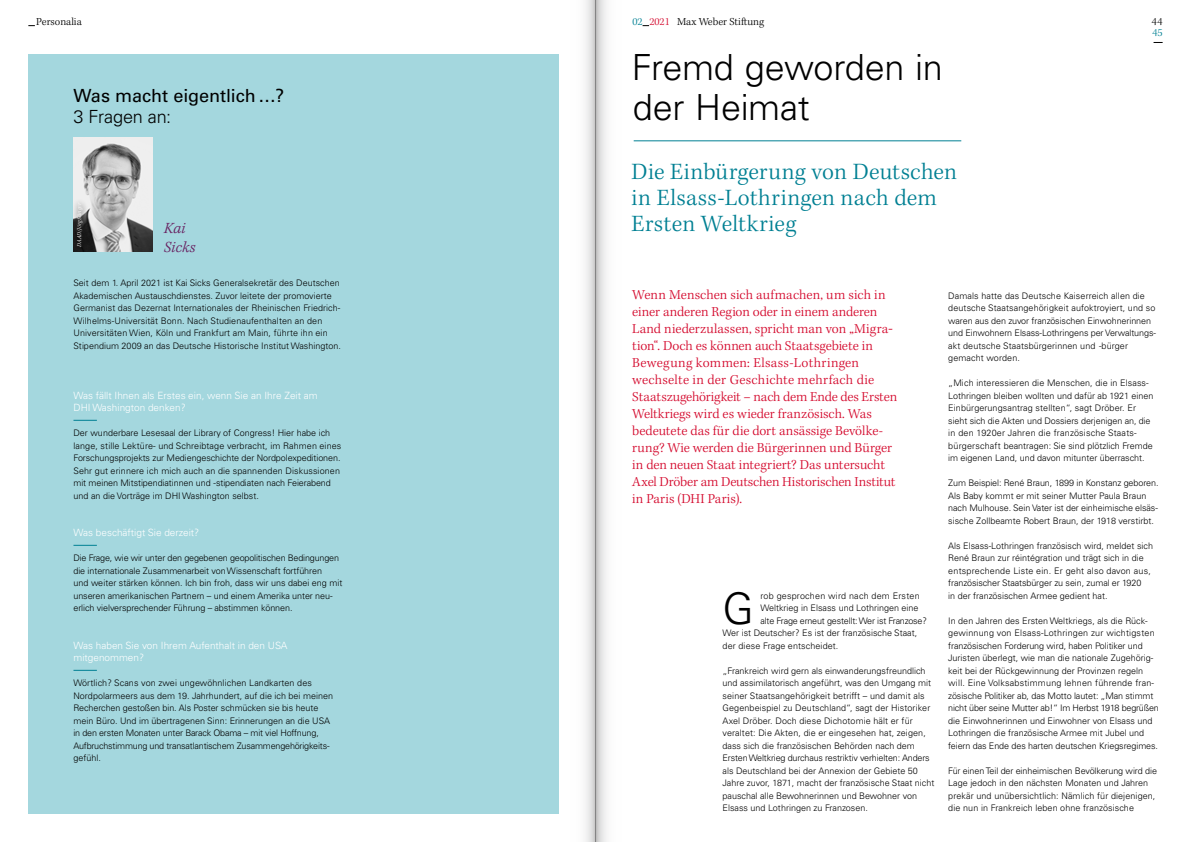
<style>
.page{position:relative;width:1191px;height:842px;background:#fff}
.page>*{position:absolute;margin:0;border:0;box-sizing:border-box;transform-origin:0 0}
.Fliesstext_dt_Initia{font:300 43.6px "Univers LT Pro 45";color:#000}
.Headline{font:300 36px "Univers LT Pro 45";letter-spacing:-.01em;color:#000}
.Subline{font:300 24px "Kepler Std";letter-spacing:.01em;color:#008093}
.Headline-2{font:18.1px "Univers LT Pro 55 Roman";letter-spacing:-.005em;color:#000}
.Headline-3{font:300 18.1px "Univers LT Pro 45";letter-spacing:-.01em;color:#000}
.Fliesstext_dt{font:16px "Kepler Std Light It Capt";color:#692362}
.Anleser{font:300 14px/17px "Kepler Std";color:#d4082c}
.t1{font:300 11px "Kepler Std";color:#000}
.t2{font:300 11px "Kepler Std";color:#008093}
.Zwischenüberschrift{font:300 10px "Univers LT Pro 45";color:#fff}
.Fliesstext_dt-2{font:300 9px/12.5px "Univers LT Pro 45";color:#000}
.Fliesstext_dt_Initia-2{font:300 9px "Univers LT Pro 45";color:#000}
.Fliesstext_dt_Initia-3{font:300 9px "Univers LT Pro 45";letter-spacing:-.02em;color:#000}
.Fliesstext_dt_Initia-4{font:300 9px "Univers LT Pro 45";letter-spacing:.02em;color:#000}
.Fliesstext_dt-3{font:6px "Kepler Std Light It Capt";color:#fff}
.s1{color:#008093}
.s2{color:#d4082c}
</style>
<div class="page">
<div style="left:28px;top:54px;width:530px;height:760px;background:#a4d7de"></div>
<img style="left:73px;top:137px;width:80px;height:115px">
<svg style="left:73px;top:420px;width:24px;height:1px"></svg>
<svg style="left:73px;top:545px;width:24px;height:1px"></svg>
<div style="left:72px;top:197px;width:18px;height:56px;background:#000;opacity:.75"></div>
<svg style="left:73px;top:670px;width:24px;height:1px"></svg>
<hr style="left:633px;top:140px;width:328px;height:1px;background:#008093">
<svg style="left:595px;top:0;width:12px;height:842px"></svg>
<svg style="left:558px;top:0;width:37px;height:842px"></svg>
<p class="t1" style="left:36px;top:16px;width:47px">Personalia</p>
<p class="t1" style="left:632px;top:16px;width:133px"><span class="s1">02</span> <span class="s2">2021</span> Max Weber Stiftung</p>
<p class="Headline-2" style="left:73px;top:83px;width:212px">Was macht eigentlich…?</p>
<p class="Headline-3" style="left:73px;top:105px;width:99px">3 Fragen an:</p>
<p class="Fliesstext_dt-3" style="left:76px;top:247px;width:45px;rotate:-90deg">DAAD/Jörg Sänger</p>
<p class="Fliesstext_dt" style="left:164px;top:219px;width:23px">Kai</p>
<p class="Fliesstext_dt" style="left:164px;top:237px;width:33px">Sicks</p>
<p class="Headline" style="left:632px;top:44px;width:312px">Fremd geworden in</p>
<p class="Headline" style="left:632px;top:84px;width:179px">der Heimat</p>
<p class="Subline" style="left:631px;top:158px;width:327px">Die Einbürgerung von Deutschen</p>
<p class="Subline" style="left:631px;top:184px;width:307px">in Elsass-Lothringen nach dem</p>
<p class="Subline" style="left:631px;top:210px;width:166px">Ersten Weltkrieg</p>
<p class="t1" style="left:1152px;top:16px;width:12px">44</p>
<p class="t2" style="left:1152px;top:27px;width:12px">45</p>
<p class="Fliesstext_dt-2" style="left:73px;top:276px;width:269px">Seit dem 1. April 2021 ist Kai Sicks Generalsekretär des Deutschen Akademischen Austauschdienstes. Zuvor leitete der promovierte Germanist das Dezernat Internationales der Rheinischen Friedrich-Wilhelms-Universität Bonn. Nach Studienaufenthalten an den Universitäten Wien, Köln und Frankfurt am Main, führte ihn ein Stipendium 2009 an das Deutsche Historische Institut Washington.</p>
<p class="Zwischenüberschrift" style="left:73px;top:388px;width:246px">Was fällt Ihnen als Erstes ein, wenn Sie an Ihre Zeit am</p>
<p class="Zwischenüberschrift" style="left:73px;top:401px;width:114px">DHI Washington denken?</p>
<p class="Fliesstext_dt-2" style="left:73px;top:426px;width:269px">Der wunderbare Lesesaal der Library of Congress! Hier habe ich lange, stille Lektüre- und Schreibtage verbracht, im Rahmen eines Forschungsprojekts zur Mediengeschichte der Nordpolexpeditionen.<br>Sehr gut erinnere ich mich auch an die spannenden Diskussionen mit meinen Mitstipendiatinnen und -stipendiaten nach Feierabend und an die Vorträge im DHI Washington selbst.</p>
<p class="Zwischenüberschrift" style="left:73px;top:526px;width:127px">Was beschäftigt Sie derzeit?</p>
<p class="Fliesstext_dt-2" style="left:73px;top:551px;width:270px">Die Frage, wie wir unter den gegebenen geopolitischen Bedingungen die internationale Zusammenarbeit von Wissenschaft fortführen<br>und weiter stärken können. Ich bin froh, dass wir uns dabei eng mit unseren amerikanischen Partnern – und einem Amerika unter neu&shy;erlich vielversprechender Führung – abstimmen können.</p>
<p class="Zwischenüberschrift" style="left:73px;top:638px;width:216px">Was haben Sie von Ihrem Aufenthalt in den USA</p>
<p class="Zwischenüberschrift" style="left:73px;top:651px;width:72px">mitgenommen?</p>
<p class="Fliesstext_dt-2" style="left:73px;top:676px;width:261px">Wörtlich? Scans von zwei ungewöhnlichen Landkarten des Nordpolarmeers aus dem 19. Jahrhundert, auf die ich bei meinen Recherchen gestoßen bin. Als Poster schmücken sie bis heute mein Büro. Und im übertragenen Sinn: Erinnerungen an die USA in den ersten Monaten unter Barack Obama – mit viel Hoffnung, Aufbruchstimmung und transatlantischem Zusammengehörigkeits&shy;gefühl.</p>
<p class="Anleser" style="left:632px;top:286px;width:262px">Wenn Menschen sich aufmachen, um sich in einer anderen Region oder in einem anderen Land niederzulassen, spricht man von „Migra&shy;tion“. Doch es können auch Staatsgebiete in</p>
<p class="Anleser" style="left:632px;top:354px;width:266px">Bewegung kommen: Elsass-Lothringen wechselte in der Geschichte mehrfach die<br>Staatszugehörigkeit – nach dem Ende des Ersten</p>
<p class="Anleser" style="left:632px;top:405px;width:241px">Weltkriegs wird es wieder französisch. Was</p>
<p class="Anleser" style="left:632px;top:422px;width:265px">bedeutete das für die dort ansässige Bevölke&shy;rung? Wie werden die Bürgerinnen und Bürger in den neuen Staat integriert? Das untersucht Axel Dröber am Deutschen Historischen Institut in Paris (DHI Paris).</p>
<p class="Fliesstext_dt_Initia" style="left:722px;top:579px;width:33px">G</p>
<p class="Fliesstext_dt_Initia-4" style="left:760px;top:589px;width:161px">rob gesprochen wird nach dem Ersten</p>
<p class="Fliesstext_dt_Initia-2" style="left:760px;top:602px;width:159px">Weltkrieg in Elsass und Lothringen eine</p>
<p class="Fliesstext_dt_Initia-3" style="left:760px;top:614px;width:168px">alte Frage erneut gestellt: Wer ist Franzose?</p>
<p class="Fliesstext_dt_Initia-2" style="left:722px;top:627px;width:196px">Wer ist Deutscher? Es ist der französische Staat,</p>
<p class="Fliesstext_dt_Initia-2" style="left:722px;top:639px;width:117px">der diese Frage entscheidet.</p>
<p class="Fliesstext_dt-2" style="left:722px;top:664px;width:213px">„Frankreich wird gern als einwanderungsfreundlich und assimilatorisch angeführt, was den Umgang mit seiner Staatsangehörigkeit betrifft – und damit als Gegenbeispiel zu Deutschland“, sagt der Historiker Axel Dröber. Doch diese Dichotomie hält er für veraltet: Die Akten, die er eingesehen hat, zeigen, dass sich die französischen Behörden nach dem Ersten Weltkrieg durchaus restriktiv verhielten: Anders als Deutschland bei der Annexion der Gebiete 50<br>Jahre zuvor, 1871, macht der französische Staat nicht pauschal alle Bewohnerinnen und Bewohner von Elsass und Lothringen zu Franzosen.</p>
<p class="Fliesstext_dt-2" style="left:948px;top:289px;width:209px">Damals hatte das Deutsche Kaiserreich allen die deutsche Staatsangehörigkeit aufoktroyiert, und so waren aus den zuvor französischen Einwohnerinnen und Einwohnern Elsass-Lothringens per Verwaltungs&shy;akt deutsche Staatsbürgerinnen und -bürger gemacht worden.</p>
<p class="Fliesstext_dt-2" style="left:948px;top:376px;width:207px">„Mich interessieren die Menschen, die in Elsass-Lothringen bleiben wollten und dafür ab 1921 einen Einbürgerungsantrag stellten“, sagt Dröber. Er sieht sich die Akten und Dossiers derjenigen an, die in den 1920er Jahren die französische Staats&shy;bürgerschaft beantragen: Sie sind plötzlich Fremde im eigenen Land, und davon mitunter überrascht.</p>
<p class="Fliesstext_dt-2" style="left:948px;top:476px;width:212px">Zum Beispiel: René Braun, 1899 in Konstanz geboren.<br>Als Baby kommt er mit seiner Mutter Paula Braun nach Mulhouse. Sein Vater ist der einheimische elsäs&shy;sische Zollbeamte Robert Braun, der 1918 verstirbt.</p>
<p class="Fliesstext_dt-2" style="left:948px;top:539px;width:206px">Als Elsass-Lothringen französisch wird, meldet sich René Braun zur réintégration und trägt sich in die entsprechende Liste ein. Er geht also davon aus, französischer Staatsbürger zu sein, zumal er 1920<br>in der französischen Armee gedient hat.</p>
<p class="Fliesstext_dt-2" style="left:948px;top:614px;width:208px">In den Jahren des Ersten Weltkriegs, als die Rück&shy;gewinnung von Elsass-Lothringen zur wichtigsten französischen Forderung wird, haben Politiker und Juristen überlegt, wie man die nationale Zugehörig&shy;keit bei der Rückgewinnung der Provinzen regeln will. Eine Volksabstimmung lehnen führende fran-</p>
<p class="Fliesstext_dt-2" style="left:948px;top:689px;width:212px">zösische Politiker ab, das Motto lautet: „Man stimmt nicht über seine Mutter ab!“ Im Herbst 1918 begrüßen die Einwohnerinnen und Einwohner von Elsass und Lothringen die französische Armee mit Jubel und feiern das Ende des harten deutschen Kriegsregimes.</p>
<p class="Fliesstext_dt-2" style="left:948px;top:764px;width:210px">Für einen Teil der einheimischen Bevölkerung wird die Lage jedoch in den nächsten Monaten und Jahren prekär und unübersichtlich: Nämlich für diejenigen, die nun in Frankreich leben ohne französische</p>
</div>
